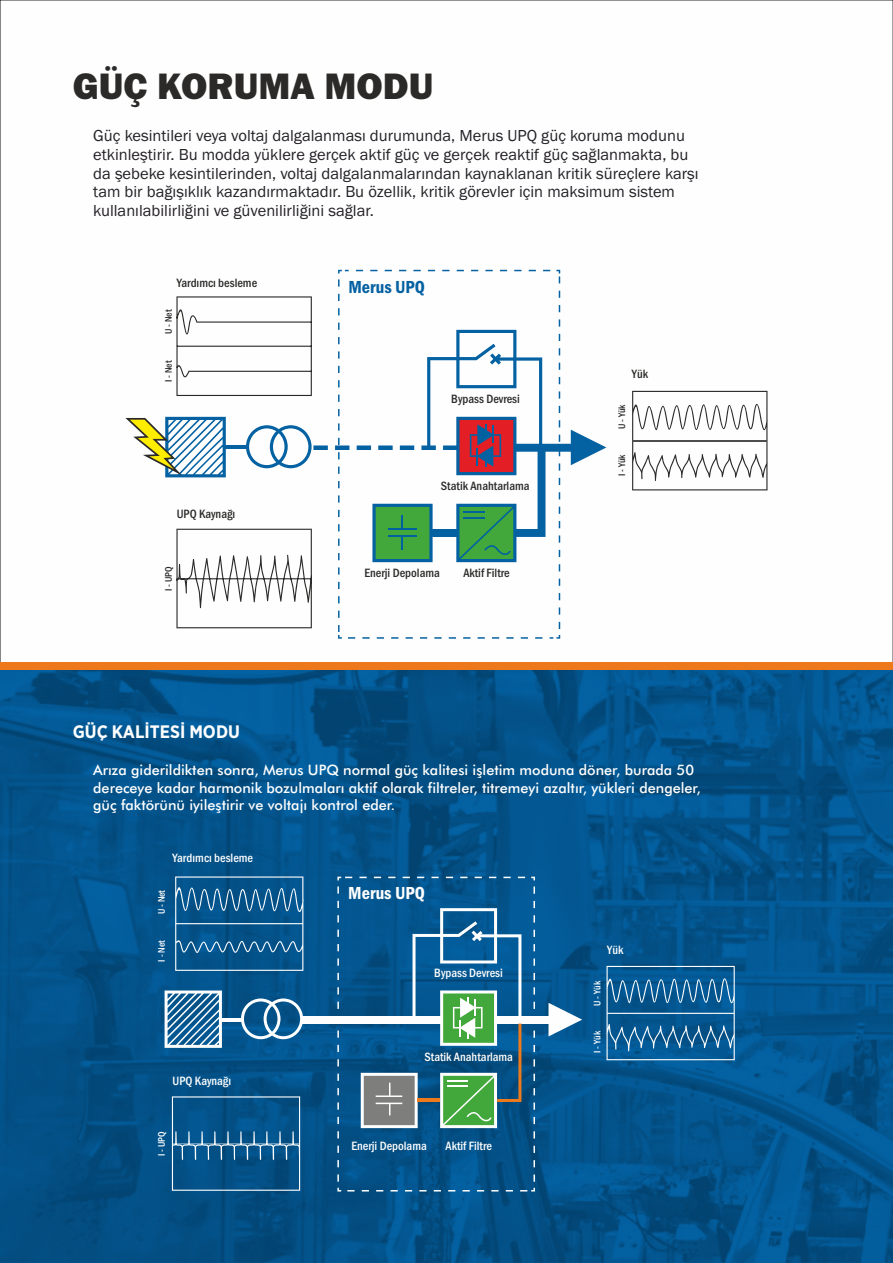
<style>
.page{position:relative;width:893px;height:1263px;background:#fff}
.page>*{position:absolute;margin:0;border:0;box-sizing:border-box;transform-origin:0 0}
.t1{font:800 38.1px "Franklin Gothic";color:#2b2a29}
.t2{font:700 18px "Gotham Narrow";color:#fefefe}
.t3{font:600 condensed 18px "Franklin Gothic";color:#0461a2}
.t4{font:600 condensed 18px "Franklin Gothic";color:#fefefe}
.t5{font:16.5px/18.8px "Franklin Gothic";color:#232026}
.t6{font:500 14.4px/17.2px "Futura BT";color:#fefefe}
.t7{font:500 condensed 12.45px "Franklin Gothic";color:#2b2a29}
.t8{font:500 condensed 12.45px "Franklin Gothic";color:#fefefe}
.t9{font:500 condensed 9.9px "Franklin Gothic";color:#2b2a29}
.t10{font:500 condensed 9.9px "Franklin Gothic";color:#fefefe}
</style>
<div class="page">
<img style="left:0;top:670px;width:893px;height:593px">
<svg style="left:338px;top:270px;width:222px;height:369px"></svg>
<svg style="left:632px;top:391px;width:136px;height:99px"></svg>
<hr style="left:632px;top:440px;width:135px;height:1px;background:#4d4d4d">
<svg style="left:125px;top:296px;width:481px;height:332px"></svg>
<svg style="left:337px;top:877px;width:198px;height:314px;background:#0a578e"></svg>
<div style="left:302px;top:1016px;width:139px;height:7px;background:#fefefe"></div>
<div style="left:495px;top:1016px;width:55px;height:7px;background:#fefefe"></div>
<hr style="left:220px;top:1018px;width:23px;height:3px;background:#fefefe">
<svg style="left:241px;top:998px;width:62px;height:41px"></svg>
<svg style="left:548px;top:1003px;width:34px;height:33px"></svg>
<svg style="left:165px;top:990px;width:57px;height:58px"></svg>
<svg style="left:175px;top:876px;width:129px;height:95px;background:#1f6697"></svg>
<svg style="left:172px;top:1096px;width:128px;height:95px;background:#175f91"></svg>
<svg style="left:606px;top:966px;width:129px;height:94px;background:#216a9d"></svg>
<svg style="left:361px;top:908px;width:162px;height:220px;background:#387990"></svg>
<div style="left:0;top:662px;width:893px;height:8px;background:#ee791c"></div>
<h1 class="t1" style="left:73px;top:73px;width:362px">GÜÇ KORUMA MODU</h1>
<p class="t5" style="left:93px;top:128px;width:607px">Güç kesintileri veya voltaj dalgalanması durumunda, Merus UPQ güç koruma modunu etkinleştirir. Bu modda yüklere gerçek aktif güç ve gerçek reaktif güç sağlanmakta, bu da şebeke kesintilerinden, voltaj dalgalanmalarından kaynaklanan kritik süreçlere karşı tam bir bağışıklık kazandırmaktadır. Bu özellik, kritik görevler için maksimum sistem kullanılabilirliğini ve güvenilirliğini sağlar.</p>
<p class="t7" style="left:177px;top:278px;width:82px">Yardımcı besleme</p>
<p class="t9" style="left:165px;top:334px;width:26px;rotate:-90deg">U - Net</p>
<p class="t9" style="left:165px;top:382px;width:23px;rotate:-90deg">I - Net</p>
<p class="t7" style="left:177px;top:509px;width:60px">UPQ Kaynağı</p>
<p class="t9" style="left:165px;top:591px;width:26px;rotate:-90deg">I - UPQ</p>
<p class="t2" style="left:73px;top:724px;width:169px">GÜÇ KALİTESİ MODU</p>
<p class="t3" style="left:348px;top:280px;width:78px">Merus UPQ</p>
<p class="t7" style="left:451px;top:394px;width:70px">Bypass Devresi</p>
<p class="t7" style="left:441px;top:481px;width:90px">Statik Anahtarlama</p>
<p class="t7" style="left:364px;top:568px;width:77px">Enerji Depolama</p>
<p class="t7" style="left:463px;top:568px;width:48px">Aktif Filtre</p>
<p class="t7" style="left:632px;top:369px;width:18px">Yük</p>
<p class="t9" style="left:618px;top:429px;width:26px;rotate:-90deg">U - Yük</p>
<p class="t9" style="left:618px;top:476px;width:23px;rotate:-90deg">I - Yük</p>
<p class="t6" style="left:93px;top:763px;width:609px">Arıza giderildikten sonra, Merus UPQ normal güç kalitesi işletim moduna döner, burada 50 dereceye kadar harmonik bozulmaları aktif olarak filtreler, titremeyi azaltır, yükleri dengeler, güç faktörünü iyileştirir ve voltajı kontrol eder.</p>
<p class="t8" style="left:173px;top:853px;width:82px">Yardımcı besleme</p>
<p class="t10" style="left:158px;top:914px;width:26px;rotate:-90deg">U - Net</p>
<p class="t10" style="left:158px;top:962px;width:23px;rotate:-90deg">I - Net</p>
<p class="t8" style="left:173px;top:1076px;width:60px">UPQ Kaynağı</p>
<p class="t10" style="left:158px;top:1156px;width:26px;rotate:-90deg">I - UPQ</p>
<p class="t4" style="left:348px;top:886px;width:78px">Merus UPQ</p>
<p class="t8" style="left:434px;top:968px;width:70px">Bypass Devresi</p>
<p class="t8" style="left:424px;top:1052px;width:90px">Statik Anahtarlama</p>
<p class="t8" style="left:351px;top:1141px;width:77px">Enerji Depolama</p>
<p class="t8" style="left:446px;top:1141px;width:48px">Aktif Filtre</p>
<p class="t8" style="left:607px;top:946px;width:18px">Yük</p>
<p class="t10" style="left:594px;top:1006px;width:26px;rotate:-90deg">U - Yük</p>
<p class="t10" style="left:594px;top:1053px;width:23px;rotate:-90deg">I - Yük</p>
</div>
